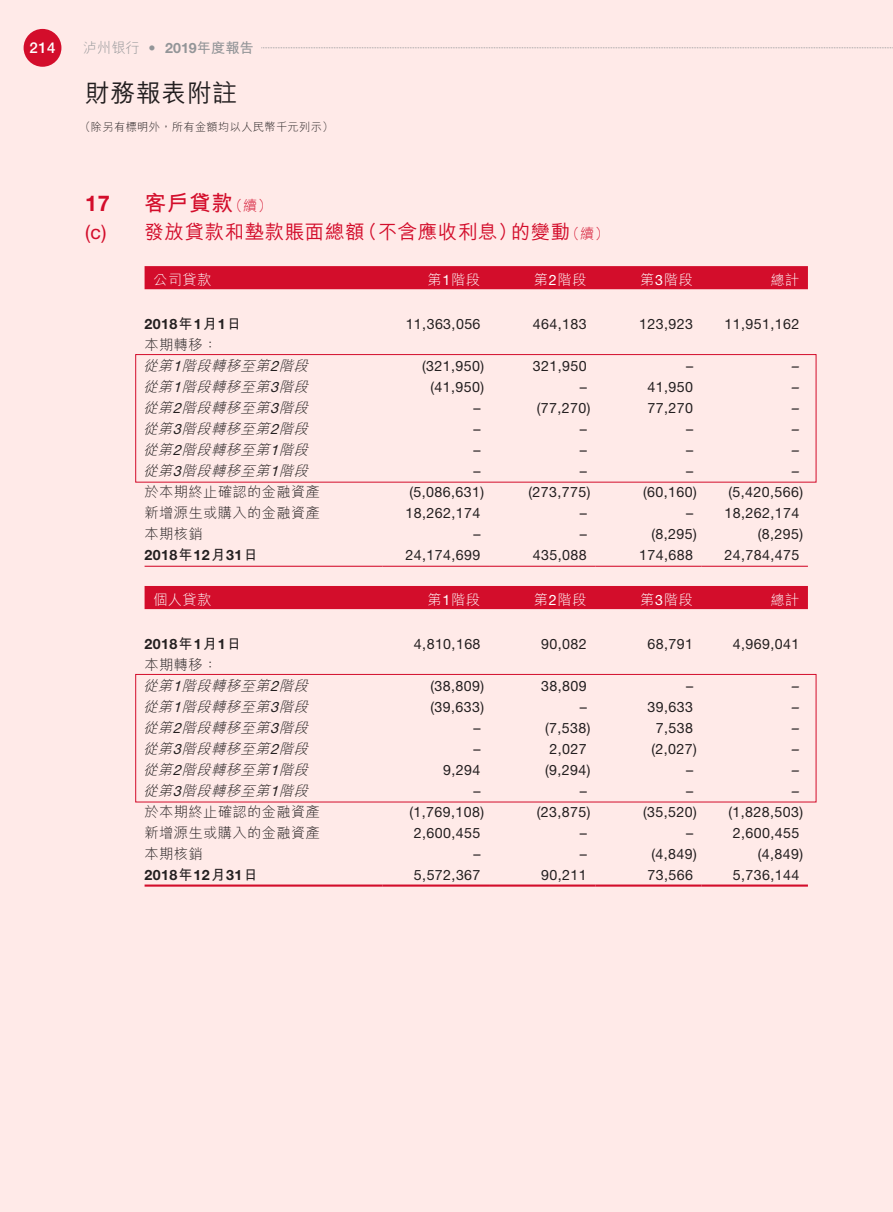
<style>
.page{position:relative;width:893px;height:1212px;background:#ffeae8}
.page>*{position:absolute;margin:0;border:0;box-sizing:border-box;transform-origin:0 0}
.t1{font:500 24.75px "M Hei HK";letter-spacing:.03em;color:#231f20}
.t2{font:700 21.75px "M Hei HK";color:#d30d2b}
.t3{font:700 21.75px "Helvetica Neue LT Std";color:#d30d2b}
.t4{font:500 19.5px "M Hei HK";letter-spacing:.03em;color:#d30d2b}
.t5{font:500 15px "Helvetica Neue LT Std";color:#fff}
.t6{font:14.25px "Helvetica Neue LT Std";letter-spacing:.03em;color:#231f20}
.t7{font:italic 300 14.25px/21px "M Hei HK";color:#231f20}
.t8{font:300 14.25px "M Hei HK";letter-spacing:.03em;color:#231f20}
.t9{font:700 14.25px "Helvetica Neue LT Std";letter-spacing:.03em;color:#231f20}
.t10{font:300 14.25px "M Hei HK";letter-spacing:.03em;color:#fff}
.t11{font:700 14.25px "Helvetica Neue LT Std";color:#939598}
.t12{font:italic 14.25px "Helvetica Neue LT Std";color:#231f20}
.t13{font:300 11.25px "M Hei HK";letter-spacing:.03em;color:#231f20}
.s1{font-family:"M Hei HKS";font-weight:300}
.s2{font-family:"M Hei HK"}
.s3{font-weight:300;font-size:14.25px}
.s4{font-family:"Helvetica Neue LT Std";font-weight:400}
.s5{font-style:normal}
</style>
<div class="page">
<svg style="left:261px;top:47px;width:632px;height:1px"></svg>
<div style="left:24px;top:29px;width:37px;height:38px;background:#d30d2b;border-radius:50%"></div>
<div style="left:145px;top:266px;width:663px;height:23px;background:#d30d2b"></div>
<hr style="left:145px;top:566px;width:238px;height:1px;background:#d30d2b">
<hr style="left:383px;top:566px;width:106px;height:1px;background:#d30d2b">
<hr style="left:489px;top:566px;width:106px;height:1px;background:#d30d2b">
<hr style="left:595px;top:566px;width:107px;height:1px;background:#d30d2b">
<hr style="left:702px;top:566px;width:106px;height:1px;background:#d30d2b">
<div style="left:145px;top:586px;width:663px;height:23px;background:#d30d2b"></div>
<hr style="left:145px;top:884px;width:238px;height:3px;background:#d30d2b">
<hr style="left:383px;top:884px;width:106px;height:3px;background:#d30d2b">
<hr style="left:489px;top:884px;width:106px;height:3px;background:#d30d2b">
<hr style="left:595px;top:884px;width:107px;height:3px;background:#d30d2b">
<hr style="left:702px;top:884px;width:106px;height:3px;background:#d30d2b">
<div style="left:135px;top:354px;width:681px;height:128px;border:1px solid #d30d2b"></div>
<div style="left:135px;top:674px;width:681px;height:128px;border:1px solid #d30d2b"></div>
<p class="t5" style="left:30px;top:39px;width:27px">214</p>
<p class="t11" style="left:83px;top:39px;width:172px"><span class="s1">瀘州銀行</span> • 2019<span class="s2">年度報告</span></p>
<h1 class="t1" style="left:85px;top:75px;width:154px">財務報表附註</h1>
<p class="t13" style="left:79px;top:121px;width:256px">（除另有標明外，所有金額均以人民幣千元列示）</p>
<h2 class="t3" style="left:85px;top:190px;width:26px">17</h2>
<h2 class="t2" style="left:145px;top:187px;width:129px">客戶貸款<span class="s3">（續）</span></h2>
<h3 class="t4" style="left:85px;top:218px;width:526px"><span class="s4">(c)</span> 發放貸款和墊款賬面總額（不含應收利息）的變動<span class="s3">（續）</span></h3>
<p class="t10" style="left:153px;top:273px;width:60px">公司貸款</p>
<p class="t10" style="left:427px;top:273px;width:55px">第<span class="s4">1</span>階段</p>
<p class="t10" style="left:534px;top:273px;width:55px">第<span class="s4">2</span>階段</p>
<p class="t10" style="left:640px;top:273px;width:55px">第<span class="s4">3</span>階段</p>
<p class="t10" style="left:770px;top:273px;width:30px">總計</p>
<p class="t9" style="left:145px;top:316px;width:98px">2018<span class="s2">年</span>1<span class="s2">月</span>1<span class="s2">日</span></p>
<p class="t6" style="left:406px;top:316px;width:76px">11,363,056</p>
<p class="t6" style="left:533px;top:316px;width:55px">464,183</p>
<p class="t6" style="left:639px;top:316px;width:55px">123,923</p>
<p class="t6" style="left:725px;top:316px;width:76px">11,951,162</p>
<p class="t7" style="left:143px;top:334px;width:170px"><span class="s5">本期轉移：<br></span>從第<span class="s4">1</span>階段轉移至第<span class="s4">2</span>階段</p>
<p class="t6" style="left:422px;top:358px;width:64px">(321,950)</p>
<p class="t6" style="left:533px;top:358px;width:55px">321,950</p>
<p class="t6" style="left:686px;top:358px;width:9px">–</p>
<p class="t12" style="left:791px;top:358px;width:13px">–</p>
<p class="t7" style="left:143px;top:376px;width:170px">從第<span class="s4">1</span>階段轉移至第<span class="s4">3</span>階段</p>
<p class="t6" style="left:430px;top:379px;width:55px">(41,950)</p>
<p class="t6" style="left:580px;top:379px;width:9px">–</p>
<p class="t6" style="left:648px;top:379px;width:47px">41,950</p>
<p class="t12" style="left:791px;top:379px;width:13px">–</p>
<p class="t7" style="left:143px;top:397px;width:170px">從第<span class="s4">2</span>階段轉移至第<span class="s4">3</span>階段</p>
<p class="t6" style="left:473px;top:400px;width:9px">–</p>
<p class="t6" style="left:537px;top:400px;width:55px">(77,270)</p>
<p class="t6" style="left:648px;top:400px;width:47px">77,270</p>
<p class="t12" style="left:791px;top:400px;width:13px">–</p>
<p class="t7" style="left:143px;top:418px;width:170px">從第<span class="s4">3</span>階段轉移至第<span class="s4">2</span>階段</p>
<p class="t6" style="left:473px;top:421px;width:9px">–</p>
<p class="t6" style="left:580px;top:421px;width:9px">–</p>
<p class="t6" style="left:686px;top:421px;width:9px">–</p>
<p class="t12" style="left:791px;top:421px;width:13px">–</p>
<p class="t7" style="left:143px;top:439px;width:170px">從第<span class="s4">2</span>階段轉移至第<span class="s4">1</span>階段</p>
<p class="t6" style="left:473px;top:442px;width:9px">–</p>
<p class="t6" style="left:580px;top:442px;width:9px">–</p>
<p class="t6" style="left:686px;top:442px;width:9px">–</p>
<p class="t12" style="left:791px;top:442px;width:13px">–</p>
<p class="t7" style="left:143px;top:460px;width:170px">從第<span class="s4">3</span>階段轉移至第<span class="s4">1</span>階段</p>
<p class="t6" style="left:473px;top:463px;width:9px">–</p>
<p class="t6" style="left:580px;top:463px;width:9px">–</p>
<p class="t6" style="left:686px;top:463px;width:9px">–</p>
<p class="t12" style="left:791px;top:463px;width:13px">–</p>
<p class="t8" style="left:145px;top:485px;width:177px">於本期終止確認的金融資產</p>
<p class="t6" style="left:409px;top:484px;width:76px">(5,086,631)</p>
<p class="t6" style="left:528px;top:484px;width:64px">(273,775)</p>
<p class="t6" style="left:643px;top:484px;width:55px">(60,160)</p>
<p class="t6" style="left:728px;top:484px;width:76px">(5,420,566)</p>
<p class="t8" style="left:145px;top:506px;width:177px">新增源生或購入的金融資產</p>
<p class="t6" style="left:406px;top:505px;width:76px">18,262,174</p>
<p class="t6" style="left:580px;top:505px;width:9px">–</p>
<p class="t6" style="left:686px;top:505px;width:115px">– 18,262,174</p>
<p class="t8" style="left:145px;top:527px;width:60px">本期核銷</p>
<p class="t6" style="left:473px;top:526px;width:9px">–</p>
<p class="t6" style="left:580px;top:526px;width:9px">–</p>
<p class="t6" style="left:651px;top:526px;width:47px">(8,295)</p>
<p class="t6" style="left:758px;top:526px;width:47px">(8,295)</p>
<p class="t9" style="left:145px;top:547px;width:115px">2018<span class="s2">年</span>12<span class="s2">月</span>31<span class="s2">日</span></p>
<p class="t6" style="left:406px;top:547px;width:76px">24,174,699</p>
<p class="t6" style="left:533px;top:547px;width:55px">435,088</p>
<p class="t6" style="left:639px;top:547px;width:55px">174,688</p>
<p class="t6" style="left:725px;top:547px;width:76px">24,784,475</p>
<p class="t10" style="left:153px;top:593px;width:60px">個人貸款</p>
<p class="t10" style="left:427px;top:593px;width:55px">第<span class="s4">1</span>階段</p>
<p class="t10" style="left:534px;top:593px;width:55px">第<span class="s4">2</span>階段</p>
<p class="t10" style="left:640px;top:593px;width:55px">第<span class="s4">3</span>階段</p>
<p class="t10" style="left:770px;top:593px;width:30px">總計</p>
<p class="t9" style="left:145px;top:635px;width:98px">2018<span class="s2">年</span>1<span class="s2">月</span>1<span class="s2">日</span></p>
<p class="t6" style="left:414px;top:636px;width:68px">4,810,168</p>
<p class="t6" style="left:541px;top:636px;width:47px">90,082</p>
<p class="t6" style="left:648px;top:636px;width:47px">68,791</p>
<p class="t6" style="left:733px;top:636px;width:68px">4,969,041</p>
<p class="t7" style="left:143px;top:654px;width:170px"><span class="s5">本期轉移：<br></span>從第<span class="s4">1</span>階段轉移至第<span class="s4">2</span>階段</p>
<p class="t6" style="left:430px;top:678px;width:55px">(38,809)</p>
<p class="t6" style="left:541px;top:678px;width:47px">38,809</p>
<p class="t6" style="left:686px;top:678px;width:9px">–</p>
<p class="t12" style="left:791px;top:678px;width:13px">–</p>
<p class="t7" style="left:143px;top:696px;width:170px">從第<span class="s4">1</span>階段轉移至第<span class="s4">3</span>階段</p>
<p class="t6" style="left:430px;top:699px;width:55px">(39,633)</p>
<p class="t6" style="left:580px;top:699px;width:9px">–</p>
<p class="t6" style="left:648px;top:699px;width:47px">39,633</p>
<p class="t12" style="left:791px;top:699px;width:13px">–</p>
<p class="t7" style="left:143px;top:717px;width:170px">從第<span class="s4">2</span>階段轉移至第<span class="s4">3</span>階段</p>
<p class="t6" style="left:473px;top:720px;width:9px">–</p>
<p class="t6" style="left:545px;top:720px;width:47px">(7,538)</p>
<p class="t6" style="left:656px;top:720px;width:39px">7,538</p>
<p class="t12" style="left:791px;top:720px;width:13px">–</p>
<p class="t7" style="left:143px;top:738px;width:170px">從第<span class="s4">3</span>階段轉移至第<span class="s4">2</span>階段</p>
<p class="t6" style="left:473px;top:741px;width:9px">–</p>
<p class="t6" style="left:550px;top:741px;width:39px">2,027</p>
<p class="t6" style="left:651px;top:741px;width:47px">(2,027)</p>
<p class="t12" style="left:791px;top:741px;width:13px">–</p>
<p class="t7" style="left:143px;top:759px;width:170px">從第<span class="s4">2</span>階段轉移至第<span class="s4">1</span>階段</p>
<p class="t6" style="left:443px;top:762px;width:39px">9,294</p>
<p class="t6" style="left:545px;top:762px;width:47px">(9,294)</p>
<p class="t6" style="left:686px;top:762px;width:9px">–</p>
<p class="t12" style="left:791px;top:762px;width:13px">–</p>
<p class="t7" style="left:143px;top:780px;width:170px">從第<span class="s4">3</span>階段轉移至第<span class="s4">1</span>階段</p>
<p class="t6" style="left:473px;top:783px;width:9px">–</p>
<p class="t6" style="left:580px;top:783px;width:9px">–</p>
<p class="t6" style="left:686px;top:783px;width:9px">–</p>
<p class="t12" style="left:791px;top:783px;width:13px">–</p>
<p class="t8" style="left:145px;top:805px;width:177px">於本期終止確認的金融資產</p>
<p class="t6" style="left:409px;top:804px;width:76px">(1,769,108)</p>
<p class="t6" style="left:537px;top:804px;width:55px">(23,875)</p>
<p class="t6" style="left:643px;top:804px;width:55px">(35,520)</p>
<p class="t6" style="left:728px;top:804px;width:76px">(1,828,503)</p>
<p class="t8" style="left:145px;top:826px;width:177px">新增源生或購入的金融資產</p>
<p class="t6" style="left:414px;top:825px;width:68px">2,600,455</p>
<p class="t6" style="left:580px;top:825px;width:9px">–</p>
<p class="t6" style="left:686px;top:825px;width:9px">–</p>
<p class="t6" style="left:733px;top:825px;width:68px">2,600,455</p>
<p class="t8" style="left:145px;top:847px;width:60px">本期核銷</p>
<p class="t6" style="left:473px;top:846px;width:9px">–</p>
<p class="t6" style="left:580px;top:846px;width:9px">–</p>
<p class="t6" style="left:651px;top:846px;width:47px">(4,849)</p>
<p class="t6" style="left:758px;top:846px;width:47px">(4,849)</p>
<p class="t9" style="left:145px;top:866px;width:115px">2018<span class="s2">年</span>12<span class="s2">月</span>31<span class="s2">日</span></p>
<p class="t6" style="left:414px;top:867px;width:68px">5,572,367</p>
<p class="t6" style="left:541px;top:867px;width:47px">90,211</p>
<p class="t6" style="left:648px;top:867px;width:47px">73,566</p>
<p class="t6" style="left:733px;top:867px;width:68px">5,736,144</p>
</div>
